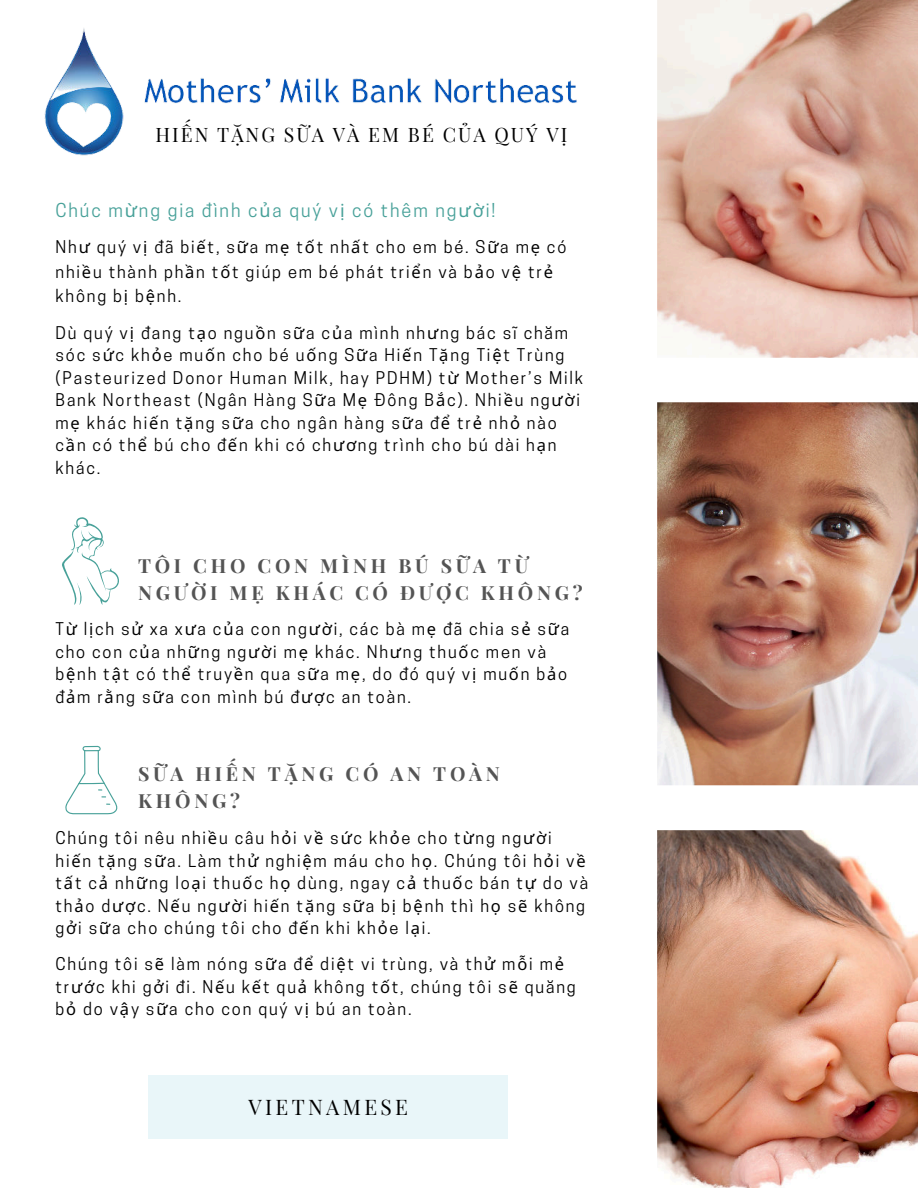
<style>
.page{position:relative;width:918px;height:1188px;background:#fff}
.page>*{position:absolute;margin:0;border:0;box-sizing:border-box;transform-origin:0 0}
.t1{font:21px "Playfair Display";letter-spacing:.16em;color:#000}
.t2{font:700 19.5px/27px "Playfair Display";letter-spacing:.19em;color:#545454}
.t3{font:19.5px "Playfair Display";letter-spacing:.1em;color:#000}
.t4{font:18px "Cooper Hewitt";letter-spacing:.11em;color:#48a199}
.t5{font:16.5px/22.5px "Cooper Hewitt";letter-spacing:.11em;color:#000}
.s1{font-family:"Noto Sans"}
</style>
<div class="page">
<svg style="left:657px;top:0;width:261px;height:358px;background:#dbb3a4"></svg>
<img style="left:44px;top:28px;width:533px;height:128px">
<img style="left:657px;top:830px;width:261px;height:358px">
<img style="left:657px;top:402px;width:261px;height:384px">
<svg style="left:62px;top:517px;width:57px;height:88px"></svg>
<svg style="left:65px;top:746px;width:53px;height:68px"></svg>
<div style="left:149px;top:1076px;width:359px;height:63px;background:#e9f6f9"></div>
<p class="t3" style="left:155px;top:120px;width:414px">HIẾN TẶNG SỮA VÀ EM BÉ CỦA QUÝ VỊ</p>
<p class="t4" style="left:55px;top:200px;width:442px">Chúc m<span class="s1">ừ</span>ng gia đình c<span class="s1">ủ</span>a quý v<span class="s1">ị</span> có thêm ng<span class="s1">ườ</span>i!</p>
<p class="t5" style="left:56px;top:234px;width:512px;line-height:24.8px">Nh<span class="s1">ư</span> quý v<span class="s1">ị</span> đã bi<span class="s1">ế</span>t, s<span class="s1">ữ</span>a m<span class="s1">ẹ</span> t<span class="s1">ố</span>t nh<span class="s1">ấ</span>t cho em bé. S<span class="s1">ữ</span>a m<span class="s1">ẹ</span> có nhi<span class="s1">ề</span>u thành ph<span class="s1">ầ</span>n t<span class="s1">ố</span>t giúp em bé phát tri<span class="s1">ể</span>n và b<span class="s1">ả</span>o v<span class="s1">ệ</span> tr<span class="s1">ẻ </span>không b<span class="s1">ị</span> b<span class="s1">ệ</span>nh.</p>
<p class="t5" style="left:56px;top:321px;width:529px">Dù quý v<span class="s1">ị</span> đang t<span class="s1">ạ</span>o ngu<span class="s1">ồ</span>n s<span class="s1">ữ</span>a c<span class="s1">ủ</span>a mình nh<span class="s1">ư</span>ng bác sĩ chăm sóc s<span class="s1">ứ</span>c kh<span class="s1">ỏ</span>e mu<span class="s1">ố</span>n cho bé u<span class="s1">ố</span>ng S<span class="s1">ữ</span>a Hi<span class="s1">ế</span>n T<span class="s1">ặ</span>ng Ti<span class="s1">ệ</span>t Trùng (Pasteurized Donor Human Milk, hay PDHM) t<span class="s1">ừ</span> Mother’s Milk Bank Northeast (Ngân Hàng S<span class="s1">ữ</span>a M<span class="s1">ẹ</span> Đông B<span class="s1">ắ</span>c). Nhi<span class="s1">ề</span>u ng<span class="s1">ườ</span>i m<span class="s1">ẹ</span> khác hi<span class="s1">ế</span>n t<span class="s1">ặ</span>ng s<span class="s1">ữ</span>a cho ngân hàng s<span class="s1">ữ</span>a đ<span class="s1">ể</span> tr<span class="s1">ẻ</span> nh<span class="s1">ỏ</span> nào c<span class="s1">ầ</span>n có th<span class="s1">ể</span> bú cho đ<span class="s1">ế</span>n khi có ch<span class="s1">ươ</span>ng trình cho bú dài h<span class="s1">ạ</span>n khác.</p>
<p class="t2" style="left:138px;top:551px;width:446px">TÔI CHO CON MÌNH BÚ SỮA TỪ<br>NGƯỜI MẸ KHÁC CÓ ĐƯỢC KHÔNG?</p>
<p class="t5" style="left:55px;top:618px;width:515px">T<span class="s1">ừ</span> l<span class="s1">ị</span>ch s<span class="s1">ử</span> xa x<span class="s1">ư</span>a c<span class="s1">ủ</span>a con ng<span class="s1">ườ</span>i, các bà m<span class="s1">ẹ</span> đã chia s<span class="s1">ẻ</span> s<span class="s1">ữ</span>a cho con c<span class="s1">ủ</span>a nh<span class="s1">ữ</span>ng ng<span class="s1">ườ</span>i m<span class="s1">ẹ</span> khác. Nh<span class="s1">ư</span>ng thu<span class="s1">ố</span>c men và b<span class="s1">ệ</span>nh t<span class="s1">ậ</span>t có th<span class="s1">ể</span> truy<span class="s1">ề</span>n qua s<span class="s1">ữ</span>a m<span class="s1">ẹ</span>, do đó quý v<span class="s1">ị</span> mu<span class="s1">ố</span>n b<span class="s1">ả</span>o đ<span class="s1">ả</span>m r<span class="s1">ằ</span>ng s<span class="s1">ữ</span>a con mình bú đ<span class="s1">ượ</span>c an toàn.</p>
<p class="t2" style="left:138px;top:759px;width:363px">SỮA HIẾN TẶNG CÓ AN TOÀN<br>KHÔNG?</p>
<p class="t5" style="left:56px;top:827px;width:534px">Chúng tôi nêu nhi<span class="s1">ề</span>u câu h<span class="s1">ỏ</span>i v<span class="s1">ề</span> s<span class="s1">ứ</span>c kh<span class="s1">ỏ</span>e cho t<span class="s1">ừ</span>ng ng<span class="s1">ườ</span>i hi<span class="s1">ế</span>n t<span class="s1">ặ</span>ng s<span class="s1">ữ</span>a. Làm th<span class="s1">ử</span> nghi<span class="s1">ệ</span>m máu cho h<span class="s1">ọ</span>. Chúng tôi h<span class="s1">ỏ</span>i v<span class="s1">ề </span>t<span class="s1">ấ</span>t c<span class="s1">ả</span> nh<span class="s1">ữ</span>ng lo<span class="s1">ạ</span>i thu<span class="s1">ố</span>c h<span class="s1">ọ</span> dùng, ngay c<span class="s1">ả</span> thu<span class="s1">ố</span>c bán t<span class="s1">ự</span> do và th<span class="s1">ả</span>o d<span class="s1">ượ</span>c. N<span class="s1">ế</span>u ng<span class="s1">ườ</span>i hi<span class="s1">ế</span>n t<span class="s1">ặ</span>ng s<span class="s1">ữ</span>a b<span class="s1">ị</span> b<span class="s1">ệ</span>nh thì h<span class="s1">ọ</span> s<span class="s1">ẽ</span> không g<span class="s1">ở</span>i s<span class="s1">ữ</span>a cho chúng tôi cho đ<span class="s1">ế</span>n khi kh<span class="s1">ỏ</span>e l<span class="s1">ạ</span>i.</p>
<p class="t5" style="left:56px;top:953px;width:522px">Chúng tôi s<span class="s1">ẽ</span> làm nóng s<span class="s1">ữ</span>a đ<span class="s1">ể</span> di<span class="s1">ệ</span>t vi trùng, và th<span class="s1">ử</span> m<span class="s1">ỗ</span>i m<span class="s1">ẻ </span>tr<span class="s1">ướ</span>c khi g<span class="s1">ở</span>i đi. N<span class="s1">ế</span>u k<span class="s1">ế</span>t qu<span class="s1">ả</span> không t<span class="s1">ố</span>t, chúng tôi s<span class="s1">ẽ</span> quăng b<span class="s1">ỏ</span> do v<span class="s1">ậ</span>y s<span class="s1">ữ</span>a cho con quý v<span class="s1">ị</span> bú an toàn.</p>
<p class="t1" style="left:248px;top:1091px;width:161px">VIETNAMESE</p>
</div>
